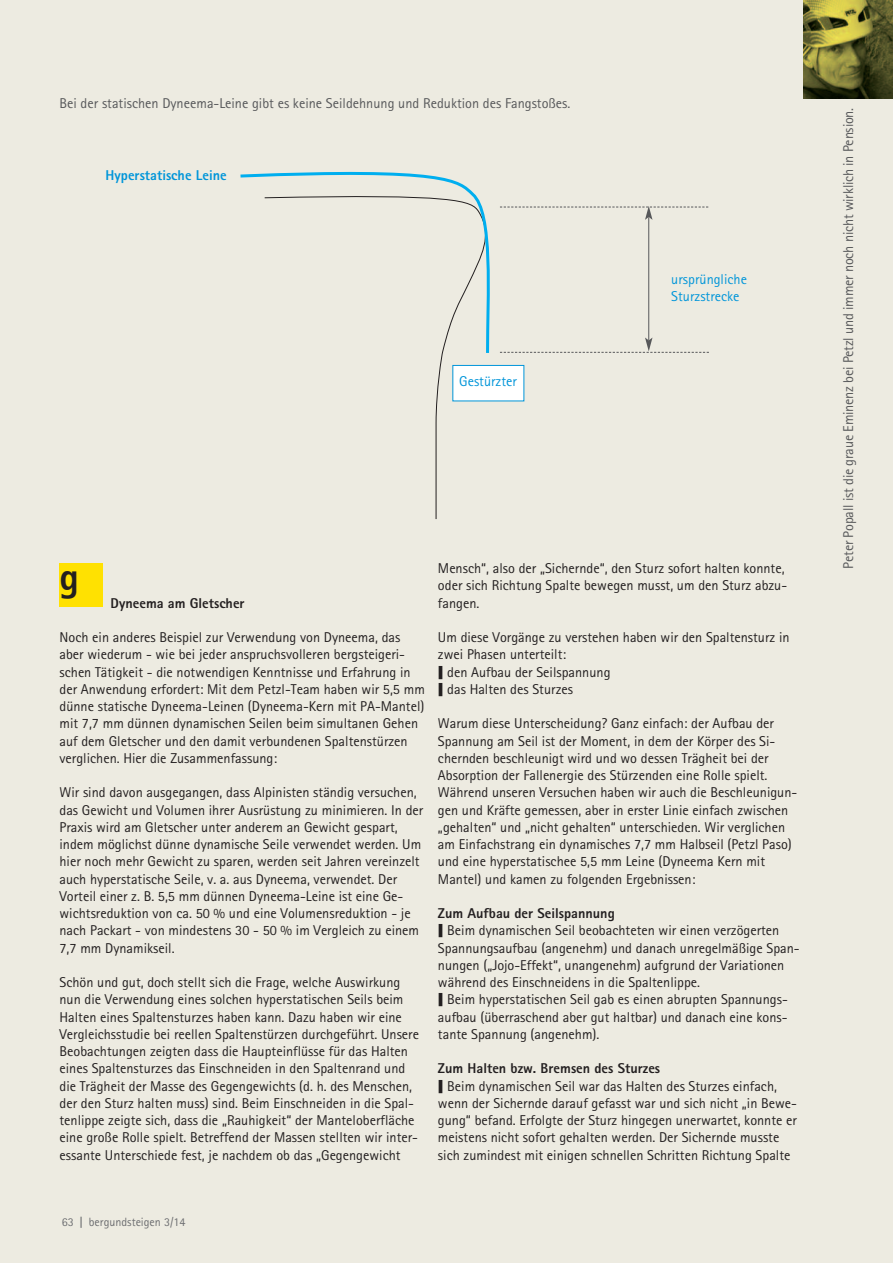
<style>
.page{position:relative;width:893px;height:1263px;background:#edebe1}
.page>*{position:absolute;margin:0;border:0;box-sizing:border-box;transform-origin:0 0}
.t1{font:800 39px "Agfa Rotis Sans Serif";color:#231f20}
.t2{font:14.25px/17.2px "Agfa Rotis Sans Serif";color:#231f20}
.t3{font:14.25px "Agfa Rotis Sans Serif";color:#57585a}
.t4{font:14.25px/17.2px "Agfa Rotis Sans Serif";color:#0095d9}
.t5{font:800 14.25px "Agfa Rotis Sans Serif";color:#0095d9}
.t6{font:800 14.25px "Agfa Rotis Sans Serif";color:#231f20}
.t7{font:12px "Agfa Rotis Sans Serif";color:#6c6d70}
.s1{font-weight:800}
</style>
<div class="page">
<div style="left:60px;top:563px;width:43px;height:44px;background:#ffe101"></div>
<div style="left:453px;top:366px;width:71px;height:35px;background:#fff"></div>
<div style="left:453px;top:365px;width:71px;height:36px;border:1px solid #0095d9"></div>
<hr style="left:648px;top:217px;width:1px;height:123px;background:#57585a">
<svg style="left:500px;top:206px;width:208px;height:14px;background:#e4e2d9"></svg>
<svg style="left:500px;top:337px;width:209px;height:16px;background:#e5e3da"></svg>
<div style="left:264px;top:194px;width:230px;height:326px;background:#edebe1"></div>
<div style="left:237px;top:168px;width:256px;height:188px;background:#edebe1"></div>
<img style="left:804px;top:0;width:89px;height:98px">
<p class="t3" style="left:60px;top:98px;width:512px">Bei der statischen Dyneema-Leine gibt es keine Seildehnung und Reduktion des Fangstoßes.</p>
<p class="t5" style="left:106px;top:170px;width:123px">Hyperstatische Leine</p>
<p class="t4" style="left:459px;top:374px;width:59px">Gestürzter</p>
<p class="t4" style="left:671px;top:272px;width:77px">ursprüngliche<br>Sturzstrecke</p>
<h1 class="t1" style="left:60px;top:563px;width:21px">g</h1>
<p class="t2" style="left:438px;top:561px;width:351px">Mensch“, also der „Sichernde“, den Sturz sofort halten konnte, oder sich Richtung Spalte bewegen musst, um den Sturz abzu&shy;fangen.</p>
<p class="t2" style="left:438px;top:630px;width:353px">Um diese Vorgänge zu verstehen haben wir den Spaltensturz in zwei Phasen unterteilt:<br>❙ den Aufbau der Seilspannung<br>❙ das Halten des Sturzes</p>
<p class="t2" style="left:438px;top:716px;width:361px">Warum diese Unterscheidung? Ganz einfach: der Aufbau der Spannung am Seil ist der Moment, in dem der Körper des Si&shy;chernden beschleunigt wird und wo dessen Trägheit bei der Absorption der Fallenergie des Stürzenden eine Rolle spielt.<br>Während unseren Versuchen haben wir auch die Beschleunigun&shy;gen und Kräfte gemessen, aber in erster Linie einfach zwischen „gehalten“ und „nicht gehalten“ unterschieden. Wir verglichen am Einfachstrang ein dynamisches 7,7 mm Halbseil (Petzl Paso) und eine hyperstatischee 5,5 mm Leine (Dyneema Kern mit Mantel) und kamen zu folgenden Ergebnissen:</p>
<p class="t2" style="left:438px;top:906px;width:363px"><span class="s1">Zum Aufbau der Seilspannung<br></span>❙ Beim dynamischen Seil beobachteten wir einen verzögerten Spannungsaufbau (angenehm) und danach unregelmäßige Span&shy;nungen („Jojo-Effekt“, unangenehm) aufgrund der Variationen während des Einschneidens in die Spaltenlippe.<br>❙ Beim hyperstatischen Seil gab es einen abrupten Spannungs&shy;aufbau (überraschend aber gut haltbar) und danach eine kons&shy;tante Spannung (angenehm).</p>
<p class="t2" style="left:438px;top:1061px;width:361px"><span class="s1">Zum Halten bzw. Bremsen des Sturzes<br></span>❙ Beim dynamischen Seil war das Halten des Sturzes einfach, wenn der Sichernde darauf gefasst war und sich nicht „in Bewe&shy;gung“ befand. Erfolgte der Sturz hingegen unerwartet, konnte er meistens nicht sofort gehalten werden. Der Sichernde musste sich zumindest mit einigen schnellen Schritten Richtung Spalte</p>
<p class="t6" style="left:111px;top:598px;width:136px">Dyneema am Gletscher</p>
<p class="t2" style="left:60px;top:630px;width:367px">Noch ein anderes Beispiel zur Verwendung von Dyneema, das aber wiederum - wie bei jeder anspruchsvolleren bergsteigeri&shy;schen Tätigkeit - die notwendigen Kenntnisse und Erfahrung in der Anwendung erfordert: Mit dem Petzl-Team haben wir 5,5 mm dünne statische Dyneema-Leinen (Dyneema-Kern mit PA-Mantel) mit 7,7 mm dünnen dynamischen Seilen beim simultanen Gehen auf dem Gletscher und den damit verbundenen Spaltenstürzen verglichen. Hier die Zusammenfassung:</p>
<p class="t2" style="left:60px;top:785px;width:365px">Wir sind davon ausgegangen, dass Alpinisten ständig versuchen, das Gewicht und Volumen ihrer Ausrüstung zu minimieren. In der Praxis wird am Gletscher unter anderem an Gewicht gespart, indem möglichst dünne dynamische Seile verwendet werden. Um hier noch mehr Gewicht zu sparen, werden seit Jahren vereinzelt auch hyperstatische Seile, v. a. aus Dyneema, verwendet. Der Vorteil einer z. B. 5,5 mm dünnen Dyneema-Leine ist eine Ge&shy;wichtsreduktion von ca. 50 % und eine Volumensreduktion - je nach Packart - von mindestens 30 - 50 % im Vergleich zu einem 7,7 mm Dynamikseil.</p>
<p class="t2" style="left:60px;top:975px;width:361px">Schön und gut, doch stellt sich die Frage, welche Auswirkung nun die Verwendung eines solchen hyperstatischen Seils beim Halten eines Spaltensturzes haben kann. Dazu haben wir eine Vergleichsstudie bei reellen Spaltenstürzen durchgeführt. Unsere Beobachtungen zeigten dass die Haupteinflüsse für das Halten eines Spaltensturzes das Einschneiden in den Spaltenrand und die Trägheit der Masse des Gegengewichts (d. h. des Menschen, der den Sturz halten muss) sind. Beim Einschneiden in die Spal&shy;tenlippe zeigte sich, dass die „Rauhigkeit“ der Manteloberfläche eine große Rolle spielt. Betreffend der Massen stellten wir inter&shy;essante Unterschiede fest, je nachdem ob das „Gegengewicht</p>
<p class="t7" style="left:62px;top:1217px;width:125px">63 ❘ bergundsteigen 3/14</p>
<p class="t3" style="left:843px;top:569px;width:462px;rotate:-90deg">Peter Popall ist die graue Eminenz bei Petzl und immer noch nicht wirklich in Pension.</p>
</div>
